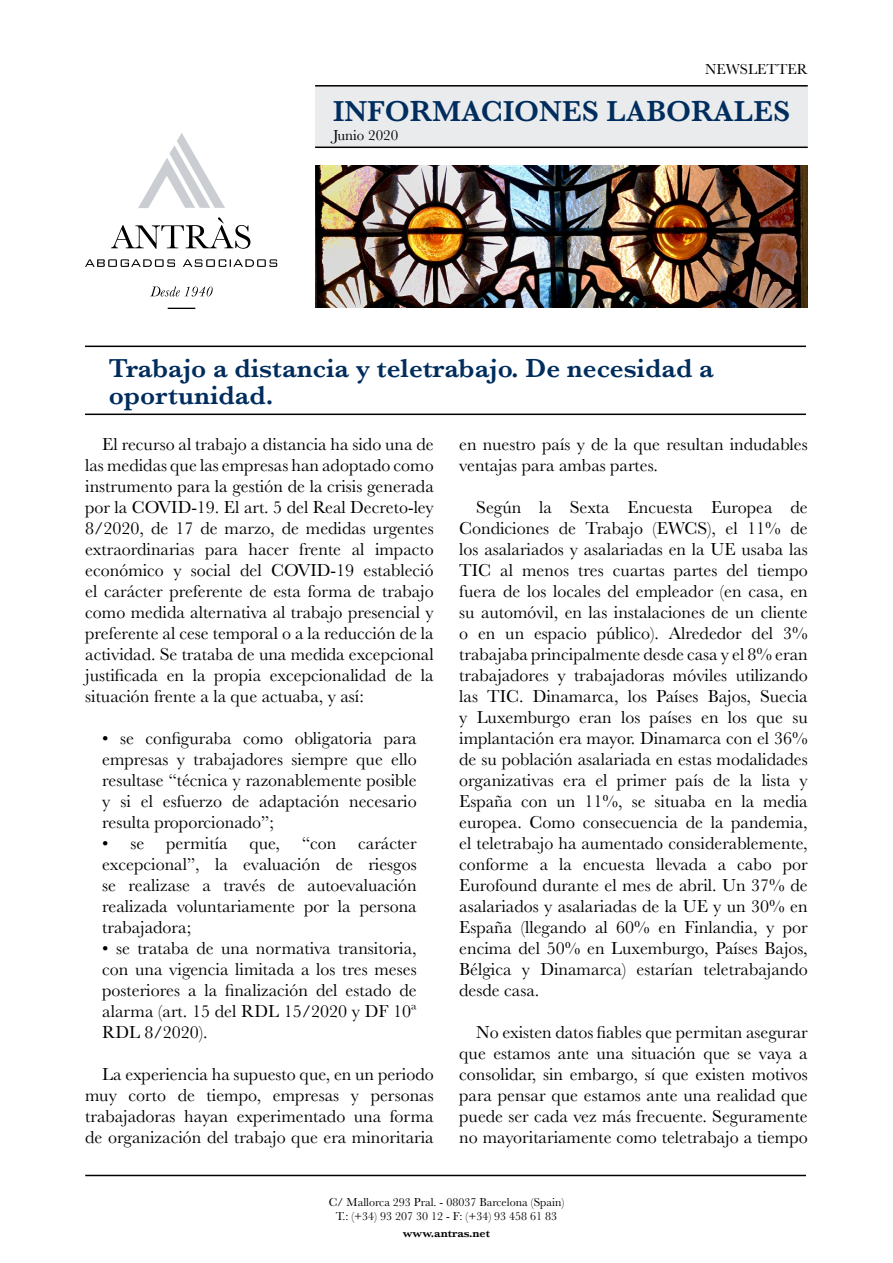
<style>
.page{position:relative;width:893px;height:1263px;background:#fff}
.page>*{position:absolute;margin:0;border:0;box-sizing:border-box;transform-origin:0 0}
.t1{font:600 30px "Baskerville";color:#002d5d}
.t2{font:600 27px/27px "Baskerville";color:#002d5d}
.t3{font:18px/21px "Baskerville";color:#000;text-align:justify}
.t4{font:15px "Baskerville";color:#000}
.t5{font:12px/13.5px "Baskerville";color:#000;text-align:center}
.t6{font:600 12px "Baskerville";color:#000}
</style>
<div class="page">
<img style="left:315px;top:166px;width:493px;height:142px">
<hr style="left:85px;top:1175px;width:721px;height:1px;background:#000">
<hr style="left:85px;top:346px;width:721px;height:1px;background:#000">
<hr style="left:85px;top:414px;width:721px;height:1px;background:#000">
<div style="left:315px;top:85px;width:493px;height:63px;background:#e9ebed"></div>
<hr style="left:315px;top:147px;width:493px;height:1px;background:#000">
<hr style="left:315px;top:85px;width:493px;height:2px;background:#000">
<svg style="left:138px;top:133px;width:87px;height:75px"></svg>
<svg style="left:168px;top:308px;width:27px;height:1px"></svg>
<svg style="left:85px;top:259px;width:192px;height:8px"></svg>
<svg style="left:150px;top:286px;width:63px;height:10px"></svg>
<svg style="left:111px;top:217px;width:139px;height:32px"></svg>
<p class="t4" style="left:705px;top:59px;width:104px">NEWSLETTER</p>
<h1 class="t1" style="left:333px;top:91px;width:459px">INFORMACIONES LABORALES</h1>
<p class="t4" style="left:333px;top:125px;width:67px">Junio 2020</p>
<h2 class="t2" style="left:109px;top:355px;width:606px">Trabajo a distancia y teletrabajo. De necesidad a oportunidad.</h2>
<p class="t3" style="left:85px;top:434px;width:350px;text-indent:17px">El recurso al trabajo a distancia ha sido una de las medidas que las empresas han adoptado como instrumento para la gestión de la crisis generada por la COVID-19. El art. 5 del Real Decreto-ley 8/2020, de 17 de marzo, de medidas urgentes extraordinarias para hacer frente al impacto económico y social del COVID-19 estableció el carácter preferente de esta forma de trabajo como medida alternativa al trabajo presencial y preferente al cese temporal o a la reducción de la actividad. Se trataba de una medida excepcional justificada en la propia excepcionalidad de la situación frente a la que actuaba, y así:</p>
<p class="t3" style="left:102px;top:728px;width:316px">• se configuraba como obligatoria para empresas y trabajadores siempre que ello resultase “técnica y razonablemente posible y si el esfuerzo de adaptación necesario resulta proporcionado”;</p>
<p class="t3" style="left:102px;top:833px;width:316px">• se permitía que, “con carácter excepcional”, la evaluación de riesgos se realizase a través de autoevaluación realizada voluntariamente por la persona trabajadora;</p>
<p class="t3" style="left:102px;top:938px;width:316px">• se trataba de una normativa transitoria, con una vigencia limitada a los tres meses posteriores a la finalización del estado de alarma (art. 15 del RDL 15/2020 y DF 10ª RDL 8/2020).</p>
<p class="t3" style="left:85px;top:1064px;width:350px;text-indent:17px">La experiencia ha supuesto que, en un periodo muy corto de tiempo, empresas y personas trabajadoras hayan experimentado una forma de organización del trabajo que era minoritaria</p>
<p class="t3" style="left:459px;top:434px;width:350px">en nuestro país y de la que resultan indudables ventajas para ambas partes.</p>
<p class="t3" style="left:459px;top:497px;width:350px;text-indent:17px">Según la Sexta Encuesta Europea de Condiciones de Trabajo (EWCS), el 11% de los asalariados y asalariadas en la UE usaba las TIC al menos tres cuartas partes del tiempo fuera de los locales del empleador (en casa, en su automóvil, en las instalaciones de un cliente o en un espacio público). Alrededor del 3% trabajaba principalmente desde casa y el 8% eran trabajadores y trabajadoras móviles utilizando las TIC. Dinamarca, los Países Bajos, Suecia y Luxemburgo eran los países en los que su implantación era mayor. Dinamarca con el 36% de su población asalariada en estas modalidades organizativas era el primer país de la lista y España con un 11%, se situaba en la media europea. Como consecuencia de la pandemia, el teletrabajo ha aumentado considerablemente, conforme a la encuesta llevada a cabo por Eurofound durante el mes de abril. Un 37% de asalariados y asalariadas de la UE y un 30% en España (llegando al 60% en Finlandia, y por encima del 50% en Luxemburgo, Países Bajos, Bélgica y Dinamarca) estarían teletrabajando desde casa.</p>
<p class="t3" style="left:459px;top:1022px;width:350px;text-indent:17px">No existen datos fiables que permitan asegurar que estamos ante una situación que se vaya a consolidar, sin embargo, sí que existen motivos para pensar que estamos ante una realidad que puede ser cada vez más frecuente. Seguramente no mayoritariamente como teletrabajo a tiempo</p>
<p class="t5" style="left:329px;top:1196px;width:237px">C/ Mallorca 293 Pral. - 08037 Barcelona (Spain)<br>T.: (+34) 93 207 30 12 - F: (+34) 93 458 61 83</p>
<p class="t6" style="left:403px;top:1225px;width:89px">www.antras.net</p>
</div>
